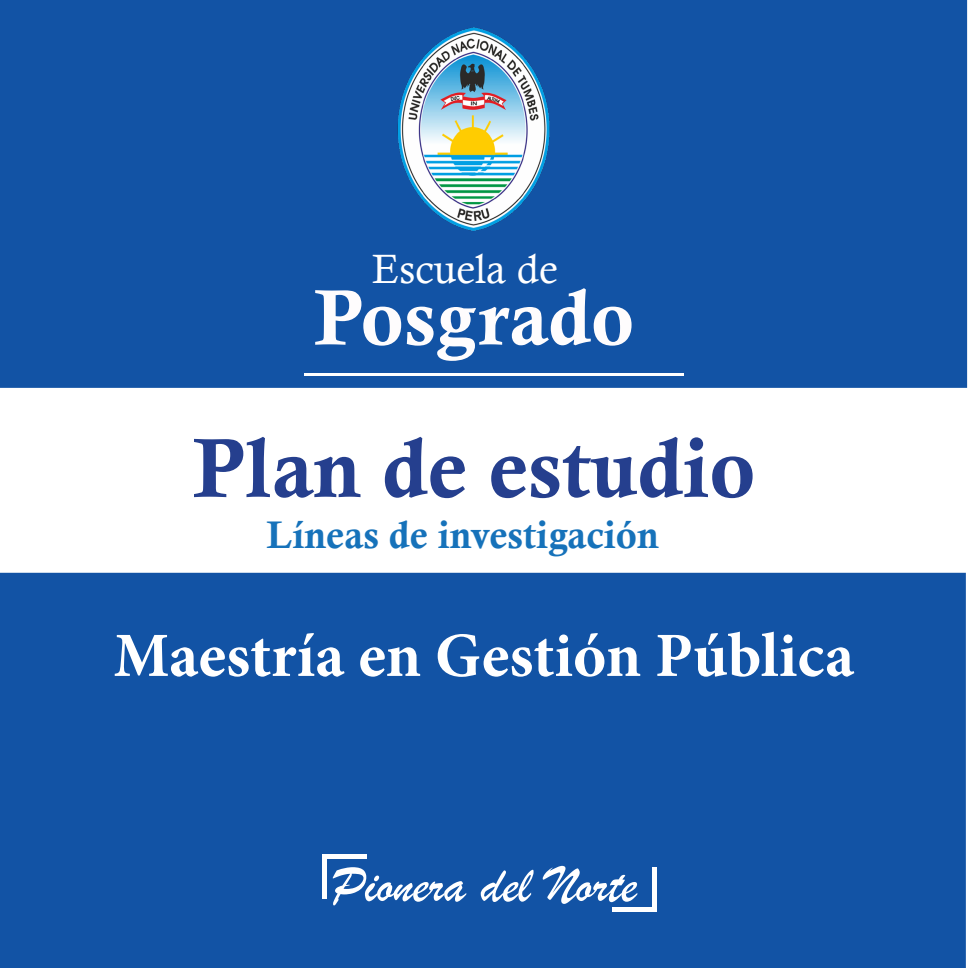
<style>
.page{position:relative;width:968px;height:968px;background:#fff}
.page>*{position:absolute;margin:0;border:0;box-sizing:border-box;transform-origin:0 0}
.t1{font:84px "Calis MT Bol";color:#253f8e}
.t2{font:78.75px "Calis MT Bol";color:#fefcfd}
.t3{font:700 63px "Minion Pro";color:#fff}
.t4{font:53.2px "Brush Script";color:#fff}
.t5{font:40.95px "Calisto";color:#fff}
.t6{font:38.5px "Calis MT Bol";color:#1672ba}
</style>
<div class="page">
<div style="left:0;top:0;width:966px;height:388px;background:#1253a5"></div>
<div style="left:0;top:572px;width:965px;height:395px;background:#1253a5"></div>
<img style="left:397px;top:27px;width:153px;height:204px">
<hr style="left:652px;top:866px;width:4px;height:45px;background:#fff">
<hr style="left:611px;top:907px;width:45px;height:4px;background:#fff">
<hr style="left:322px;top:854px;width:4px;height:45px;background:#fff">
<hr style="left:322px;top:854px;width:45px;height:4px;background:#fff">
<hr style="left:304px;top:373px;width:380px;height:3px;background:#fff">
<p class="t5" style="left:372px;top:245px;width:187px">Escuela de</p>
<p class="t2" style="left:314px;top:272px;width:321px">Posgrado</p>
<p class="t1" style="left:193px;top:420px;width:563px">Plan de estudio</p>
<p class="t6" style="left:267px;top:512px;width:393px">Líneas de investigación</p>
<p class="t3" style="left:114px;top:611px;width:742px">Maestría en Gestión Pública</p>
<p class="t4" style="left:331px;top:852px;width:307px">Pionera del Norte</p>
</div>
